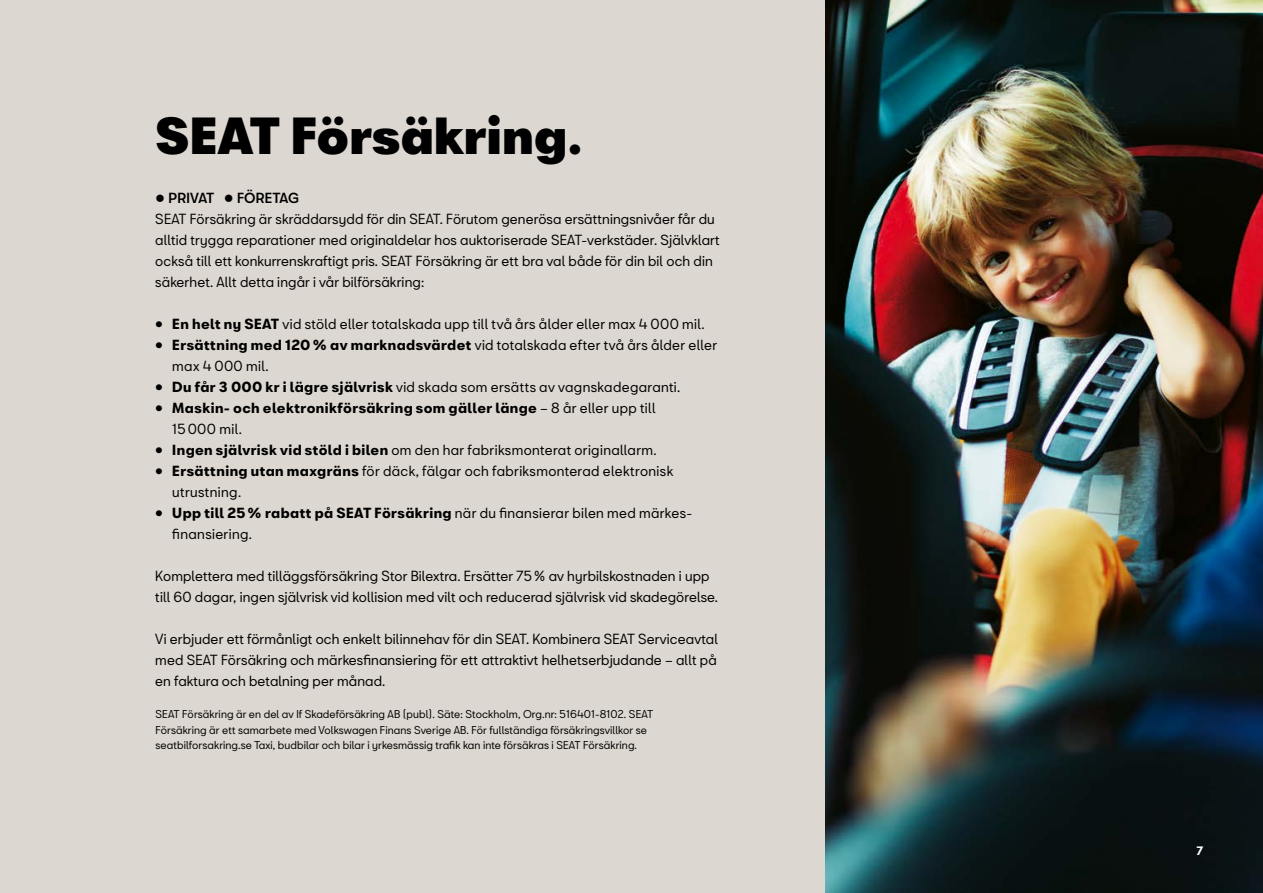
<style>
.page{position:relative;width:1263px;height:893px;background:#dcd7d0}
.page>*{position:absolute;margin:0;border:0;box-sizing:border-box;transform-origin:0 0}
.t1{font:900 48px "Seat Bcn";color:#000}
.t2{font:13.5px/21px "Seat Bcn";letter-spacing:.01em;color:#000}
.t3{font:13.5px/21px "Seat Bcn";letter-spacing:.03em;color:#000}
.t4{font:700 13.5px/21px "Seat Bcn";letter-spacing:.03em;color:#000}
.t5{font:700 11.25px "Seat Bcn";color:#fff}
.t6{font:10.5px/15.8px "Seat Bcn";letter-spacing:.01em;color:#000}
.s1{font-weight:500;font-size:25.5px}
.s2{font-weight:500}
.s3{font-weight:700;font-size:18px}
.s4{font-weight:700}
.s5{font-size:18px}
.s6{font-weight:400}
</style>
<div class="page">
<img style="left:826px;top:0;width:437px;height:893px">
<h1 class="t1" style="left:155px;top:92px;width:429px">SEAT Försäkring.</h1>
<p class="t2" style="left:155px;top:186px;width:566px"><span class="s1">•</span> <span class="s2">PRIVAT</span> <span class="s1">•</span> <span class="s2">FÖRETAG<br></span>SEAT Försäkring är skräddarsydd för din SEAT. Förutom generösa ersättningsnivåer får du alltid trygga reparationer med originaldelar hos auktoriserade SEAT-verkstäder. Självklart också till ett konkurrenskraftigt pris. SEAT Försäkring är ett bra val både för din bil och din säkerhet. Allt detta ingår i vår bilförsäkring:</p>
<p class="t2" style="left:155px;top:312px;width:551px"><span class="s3">•</span> <span class="s4">En helt ny SEAT</span> vid stöld eller totalskada upp till två års ålder eller max 4 000 mil.</p>
<p class="t2" style="left:172px;top:333px;width:546px;text-indent:-17px"><span class="s3">•</span> <span class="s4">Ersättning med 120% av marknadsvärdet</span> vid totalskada efter två års ålder eller max 4 000 mil.</p>
<p class="t2" style="left:155px;top:375px;width:527px"><span class="s3">•</span> <span class="s4">Du får 3 000 kr i lägre självrisk</span> vid skada som ersätts av vagnskadegaranti.</p>
<p class="t4" style="left:172px;top:396px;width:485px;text-indent:-17px"><span class="s5">•</span> Maskin- och elektronikförsäkring som gäller länge <span class="s6">– 8 år eller upp till<br>15000 mil.</span></p>
<p class="t2" style="left:155px;top:438px;width:503px"><span class="s3">•</span> <span class="s4">Ingen självrisk vid stöld i bilen</span> om den har fabriksmonterat originallarm.</p>
<p class="t2" style="left:172px;top:459px;width:502px;text-indent:-17px"><span class="s3">•</span> <span class="s4">Ersättning utan maxgräns</span> för däck, fälgar och fabriksmonterad elektronisk utrustning.</p>
<p class="t3" style="left:172px;top:501px;width:520px;text-indent:-17px"><span class="s3">•</span> <span class="s4">Upp till 25% rabatt på SEAT Försäkring</span> när du finansierar bilen med märkes&shy;finansiering.</p>
<p class="t2" style="left:155px;top:564px;width:564px">Komplettera med tilläggsförsäkring Stor Bilextra. Ersätter 75 % av hyrbilskostnaden i upp till 60 dagar, ingen självrisk vid kollision med vilt och reducerad självrisk vid skadegörelse.</p>
<p class="t2" style="left:155px;top:627px;width:564px;text-align:justify">Vi erbjuder ett förmånligt och enkelt bilinnehav för din SEAT. Kombinera SEAT Serviceavtal med SEAT Försäkring och märkesfinansiering för ett attraktivt helhetserbjudande – allt på en faktura och betalning per månad.</p>
<p class="t6" style="left:155px;top:705px;width:499px">SEAT Försäkring är en del av If Skadeförsäkring AB (publ). Säte: Stockholm, Org.nr: 516401-8102. SEAT<br>Försäkring är ett samarbete med Volkswagen Finans Sverige AB. För fullständiga försäkringsvillkor se seatbilforsakring.se Taxi, budbilar och bilar i yrkesmässig trafik kan inte försäkras i SEAT Försäkring.</p>
<p class="t5" style="left:1197px;top:841px;width:8px">7</p>
</div>
